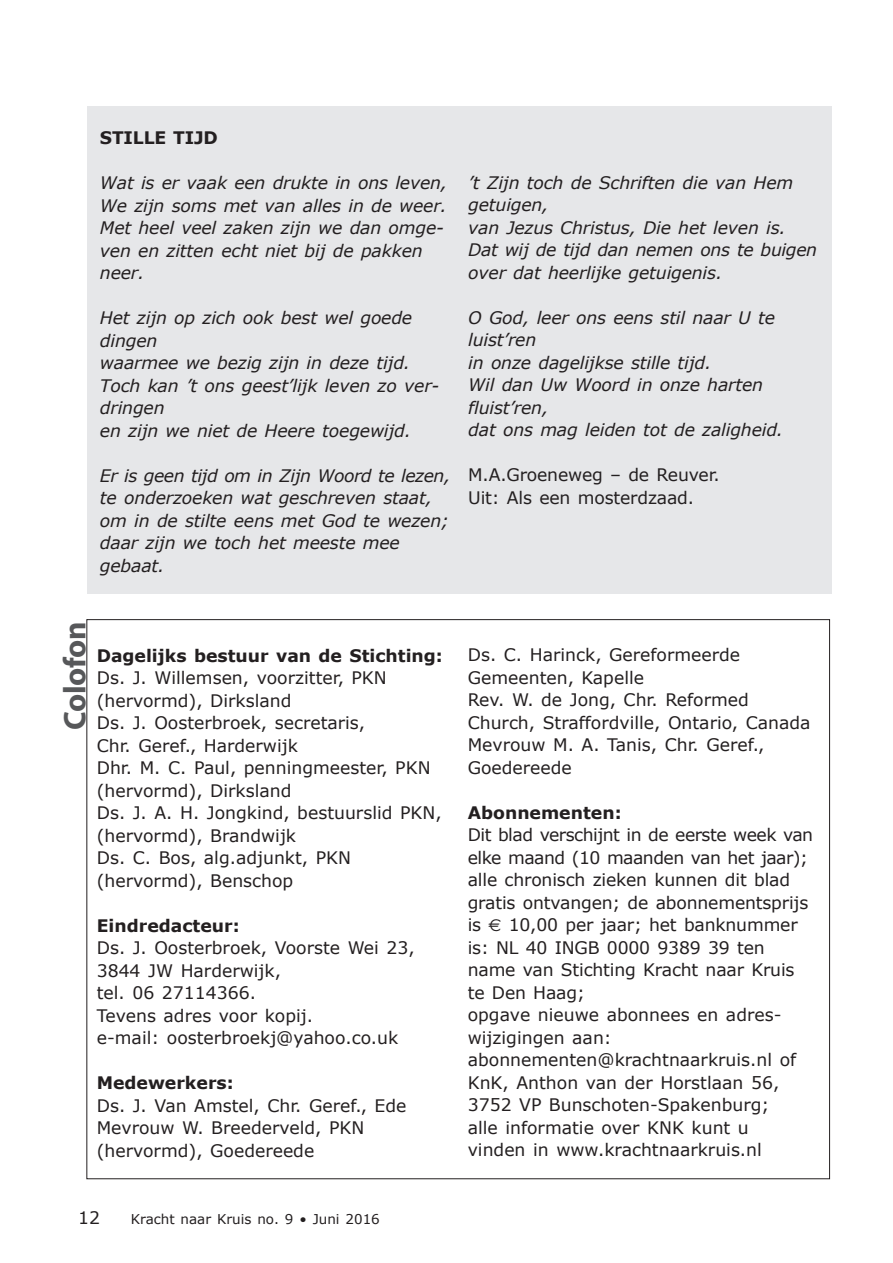
<style>
.page{position:relative;width:893px;height:1263px;background:#fff}
.page>*{position:absolute;margin:0;border:0;box-sizing:border-box;transform-origin:0 0}
.t1{font:700 31.5px "Myriad Pro";letter-spacing:-.005em;color:#57585a}
.t2{font:17.25px/22.5px "Verdana";color:#231f20}
.t3{font:italic 17.25px/22.5px "Verdana";letter-spacing:-.01em;color:#231f20}
.t4{font:700 17.25px "Verdana";color:#231f20}
.t5{font:13.5px "Verdana";color:#231f20}
.s1{font-family:"Euro Sans"}
</style>
<div class="page">
<div style="left:87px;top:106px;width:744px;height:488px;background:#e6e7e9"></div>
<p class="t4" style="left:100px;top:127px;width:119px">STILLE TIJD</p>
<p class="t3" style="left:100px;top:171px;width:349px">Wat is er vaak een drukte in ons leven,<br>We zijn soms met van alles in de weer.<br>Met heel veel zaken zijn we dan omge&shy;ven en zitten echt niet bij de pakken neer.</p>
<p class="t3" style="left:100px;top:306px;width:341px">Het zijn op zich ook best wel goede dingen<br>waarmee we bezig zijn in deze tijd.<br>Toch kan ’t ons geest’lijk leven zo ver&shy;dringen<br>en zijn we niet de Heere toegewijd.</p>
<p class="t3" style="left:100px;top:463px;width:352px">Er is geen tijd om in Zijn Woord te lezen, te onderzoeken wat geschreven staat, om in de stilte eens met God te wezen; daar zijn we toch het meeste mee gebaat.</p>
<h1 class="t1" style="left:57px;top:730px;width:111px;rotate:-90deg">Colofon</h1>
<p class="t4" style="left:97px;top:644px;width:348px">Dagelijks bestuur van de Stichting:</p>
<p class="t2" style="left:97px;top:666px;width:346px">Ds. J. Willemsen, voorzitter, PKN (hervormd), Dirksland<br>Ds. J. Oosterbroek, secretaris,<br>Chr. Geref., Harderwijk<br>Dhr. M. C. Paul, penningmeester, PKN (hervormd), Dirksland<br>Ds. J. A. H. Jongkind, bestuurslid PKN, (hervormd), Brandwijk<br>Ds. C. Bos, alg.adjunkt, PKN (hervormd), Benschop</p>
<p class="t4" style="left:97px;top:914px;width:144px">Eindredacteur:</p>
<p class="t2" style="left:97px;top:936px;width:319px">Ds. J. Oosterbroek, Voorste Wei 23,<br>3844 JW Harderwijk,<br>tel. 06 27114366.<br>Tevens adres voor kopij.<br>e-mail: oosterbroekj@yahoo.co.uk</p>
<p class="t4" style="left:97px;top:1072px;width:138px">Medewerkers:</p>
<p class="t2" style="left:97px;top:1093px;width:311px">Ds. J. Van Amstel, Chr. Geref., Ede<br>Mevrouw W. Breederveld, PKN (hervormd), Goedereede</p>
<p class="t3" style="left:468px;top:171px;width:350px">’t Zijn toch de Schriften die van Hem getuigen,<br>van Jezus Christus, Die het leven is.<br>Dat wij de tijd dan nemen ons te buigen over dat heerlijke getuigenis.</p>
<p class="t3" style="left:468px;top:306px;width:316px">O God, leer ons eens stil naar U te luist’ren<br>in onze dagelijkse stille tijd.<br>Wil dan Uw Woord in onze harten fluist’ren,<br>dat ons mag leiden tot de zaligheid.</p>
<p class="t2" style="left:468px;top:463px;width:253px">M.A.Groeneweg – de Reuver.<br>Uit: Als een mosterdzaad.</p>
<p class="t2" style="left:468px;top:643px;width:344px">Ds. C. Harinck, Gereformeerde<br>Gemeenten, Kapelle<br>Rev. W. de Jong, Chr. Reformed<br>Church, Straffordville, Ontario, Canada<br>Mevrouw M. A. Tanis, Chr. Geref.,<br>Goedereede</p>
<p class="t4" style="left:468px;top:802px;width:155px">Abonnementen:</p>
<p class="t2" style="left:468px;top:823px;width:347px">Dit blad verschijnt in de eerste week van elke maand (10 maanden van het jaar); alle chronisch zieken kunnen dit blad gratis ontvangen; de abonnementsprijs is <span class="s1">E</span> 10,00 per jaar; het banknummer is: NL 40 INGB 0000 9389 39 ten name van Stichting Kracht naar Kruis te Den Haag;<br>opgave nieuwe abonnees en adres&shy;wijzigingen aan: abonnementen@krachtnaarkruis.nl of<br>KnK, Anthon van der Horstlaan 56,<br>3752 VP Bunschoten-Spakenburg;<br>alle informatie over KNK kunt u<br>vinden in www.krachtnaarkruis.nl</p>
<p class="t2" style="left:78px;top:1206px;width:23px">12</p>
<p class="t5" style="left:131px;top:1211px;width:251px">Kracht naar Kruis no. 9 • Juni 2016</p>
</div>
